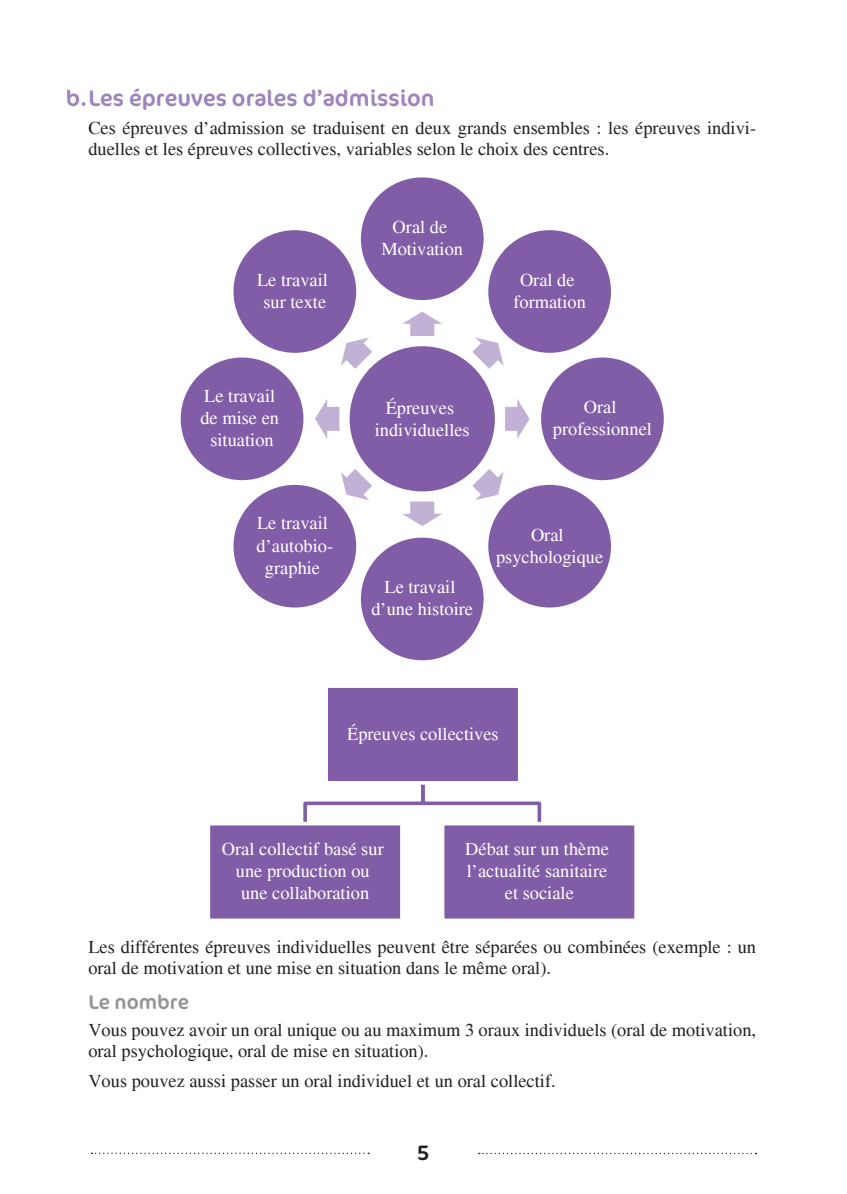
<style>
.page{position:relative;width:847px;height:1194px;background:#fff}
.page>*{position:absolute;margin:0;border:0;box-sizing:border-box;transform-origin:0 0}
.t1{font:22.75px "Cocon OT";color:#9e84bd}
.t2{font:21px "Cocon OT";color:#231f20}
.t3{font:20.12px "Cocon OT";color:#939598}
.t4{font:18.38px/21px "Times";color:#231f20}
.t5{font:18.38px/22.1px "Times";color:#fff;text-align:center}
</style>
<div class="page">
<svg style="left:478px;top:1152px;width:278px;height:2px"></svg>
<svg style="left:91px;top:1152px;width:278px;height:1px"></svg>
<div style="left:349px;top:346px;width:145px;height:145px;background:#825da7;border-radius:50%"></div>
<svg style="left:402px;top:311px;width:40px;height:25px"></svg>
<div style="left:361px;top:177px;width:122px;height:123px;background:#825da7;border-radius:50%"></div>
<svg style="left:472px;top:337px;width:31px;height:32px"></svg>
<div style="left:488px;top:230px;width:122px;height:123px;background:#825da7;border-radius:50%"></div>
<svg style="left:505px;top:399px;width:24px;height:40px"></svg>
<div style="left:541px;top:357px;width:122px;height:123px;background:#825da7;border-radius:50%"></div>
<svg style="left:472px;top:469px;width:31px;height:31px"></svg>
<div style="left:488px;top:485px;width:122px;height:122px;background:#825da7;border-radius:50%"></div>
<svg style="left:403px;top:501px;width:39px;height:25px"></svg>
<div style="left:361px;top:537px;width:122px;height:123px;background:#825da7;border-radius:50%"></div>
<svg style="left:341px;top:469px;width:31px;height:31px"></svg>
<div style="left:233px;top:485px;width:123px;height:122px;background:#825da7;border-radius:50%"></div>
<svg style="left:315px;top:399px;width:24px;height:40px"></svg>
<div style="left:181px;top:357px;width:122px;height:123px;background:#825da7;border-radius:50%"></div>
<svg style="left:341px;top:337px;width:31px;height:32px"></svg>
<div style="left:233px;top:230px;width:123px;height:123px;background:#825da7;border-radius:50%"></div>
<svg style="left:303px;top:784px;width:239px;height:37px"></svg>
<div style="left:326px;top:686px;width:193px;height:97px;background:#825da7"></div>
<div style="left:324px;top:684px;width:197px;height:100px;border:4px solid #fff"></div>
<div style="left:208px;top:823px;width:194px;height:97px;background:#825da7"></div>
<div style="left:206px;top:821px;width:197px;height:101px;border:4px solid #fff"></div>
<div style="left:442px;top:823px;width:194px;height:97px;background:#825da7"></div>
<div style="left:440px;top:821px;width:197px;height:101px;border:4px solid #fff"></div>
<p class="t1" style="left:66px;top:85px;width:370px">b.Les épreuves orales d’admission</p>
<p class="t4" style="left:88px;top:117px;width:669px">Ces épreuves d’admission se traduisent en deux grands ensembles : les épreuves indivi&shy;duelles et les épreuves collectives, variables selon le choix des centres.</p>
<p class="t5" style="left:257px;top:269px;width:72px">Le travail sur texte</p>
<p class="t5" style="left:200px;top:385px;width:80px">Le travail de mise en situation</p>
<p class="t5" style="left:256px;top:512px;width:78px">Le travail d’autobio&shy;graphie</p>
<p class="t5" style="left:381px;top:216px;width:83px">Oral de<br>Motivation</p>
<p class="t5" style="left:513px;top:269px;width:74px">Oral de formation</p>
<p class="t5" style="left:374px;top:397px;width:96px">Épreuves individuelles</p>
<p class="t5" style="left:552px;top:396px;width:101px">Oral professionnel</p>
<p class="t5" style="left:371px;top:576px;width:103px">Le travail d’une histoire</p>
<p class="t5" style="left:496px;top:523px;width:109px">Oral psychologique</p>
<p class="t5" style="left:347px;top:723px;width:153px">Épreuves collectives</p>
<p class="t5" style="left:222px;top:838px;width:163px">Oral collectif basé sur une production ou une collaboration</p>
<p class="t5" style="left:465px;top:838px;width:145px">Débat sur un thème l’actualité sanitaire et sociale</p>
<p class="t4" style="left:88px;top:936px;width:669px">Les différentes épreuves individuelles peuvent être séparées ou combinées (exemple : un oral de motivation et une mise en situation dans le même oral).</p>
<p class="t3" style="left:88px;top:990px;width:102px">Le nombre</p>
<p class="t4" style="left:88px;top:1019px;width:669px">Vous pouvez avoir un oral unique ou au maximum 3 oraux individuels (oral de motivation, oral psychologique, oral de mise en situation).</p>
<p class="t4" style="left:88px;top:1070px;width:468px">Vous pouvez aussi passer un oral individuel et un oral collectif.</p>
<p class="t2" style="left:417px;top:1140px;width:14px">5</p>
</div>
